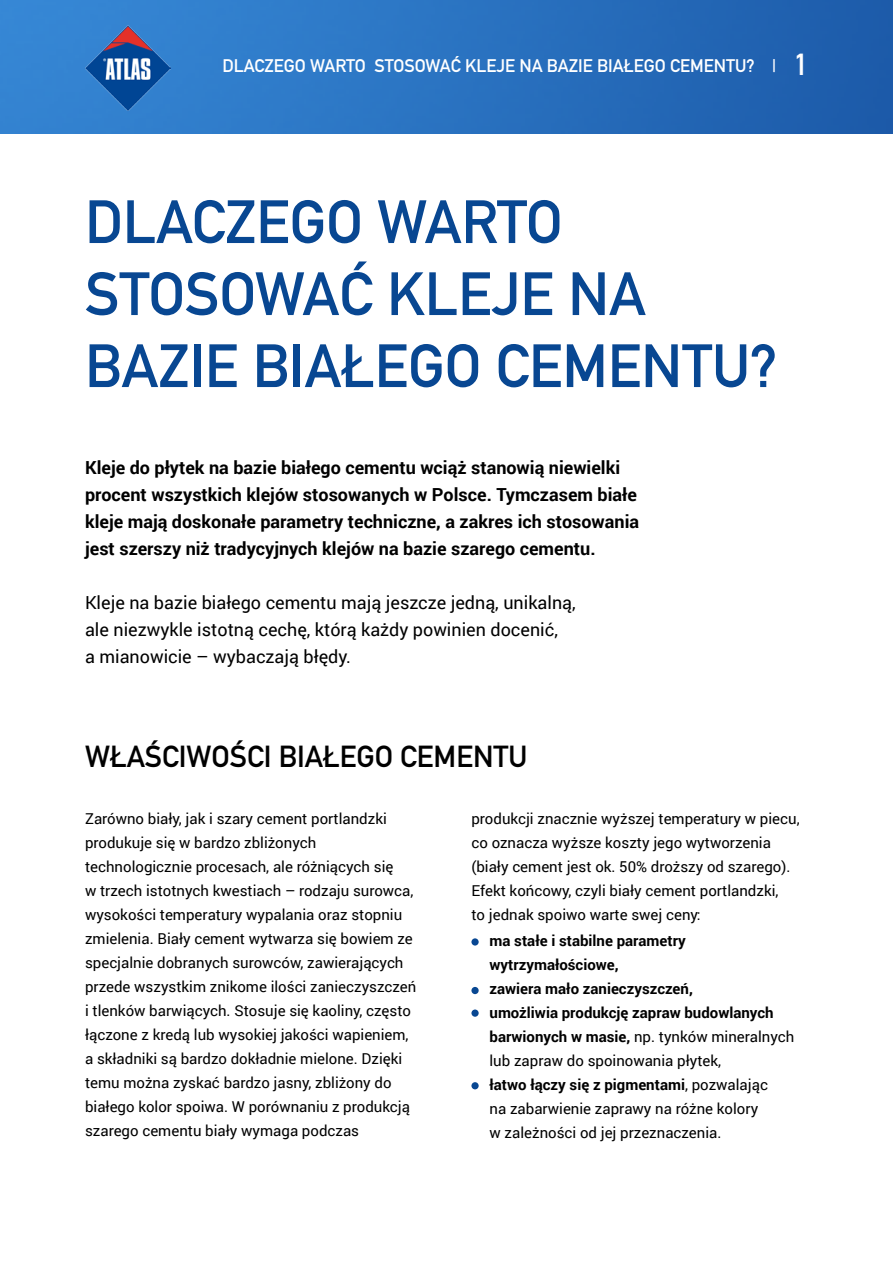
<style>
.page{position:relative;width:893px;height:1263px;background:#fff}
.page>*{position:absolute;margin:0;border:0;box-sizing:border-box;transform-origin:0 0}
.t1{font:700 60px/72px "DIN Alternate";color:#084792}
.t2{font:700 30px "DIN Alternate";color:#000}
.t3{font:700 30px "DIN Alternate";color:#fff}
.t4{font:700 18px/27px "Roboto";color:#000}
.t5{font:18px/27px "Roboto";color:#000}
.t6{font:700 18px "DIN Alternate";color:#fff}
.t7{font:15px/24px "Roboto";color:#000}
.t8{font:700 15px/24px "Roboto";color:#000}
.s1{font-weight:400}
</style>
<div class="page">
<img style="left:0;top:0;width:893px;height:133px">
<img style="left:85px;top:25px;width:85px;height:86px">
<div style="left:471px;top:938px;width:8px;height:7px;background:#084792;border-radius:50%"></div>
<div style="left:471px;top:987px;width:8px;height:7px;background:#084792;border-radius:50%"></div>
<div style="left:471px;top:1009px;width:8px;height:8px;background:#084792;border-radius:50%"></div>
<div style="left:471px;top:1082px;width:8px;height:7px;background:#084792;border-radius:50%"></div>
<p class="t6" style="left:223px;top:52px;width:555px">DLACZEGO WARTO STOSOWAĆ KLEJE NA BAZIE BIAŁEGO CEMENTU? |</p>
<h2 class="t3" style="left:794px;top:42px;width:16px">1</h2>
<h1 class="t1" style="left:85px;top:182px;width:694px">DLACZEGO WARTO<br>STOSOWAĆ KLEJE NA<br>BAZIE BIAŁEGO CEMENTU?</h1>
<p class="t4" style="left:85px;top:453px;width:556px">Kleje do płytek na bazie białego cementu wciąż stanowią niewielki procent wszystkich klejów stosowanych w Polsce. Tymczasem białe kleje mają doskonałe parametry techniczne, a zakres ich stosowania jest szerszy niż tradycyjnych klejów na bazie szarego cementu.</p>
<p class="t5" style="left:85px;top:588px;width:492px">Kleje na bazie białego cementu mają jeszcze jedną, unikalną, ale niezwykle istotną cechę, którą każdy powinien docenić,<br>a mianowicie – wybaczają błędy.</p>
<h2 class="t2" style="left:85px;top:733px;width:444px">WŁAŚCIWOŚCI BIAŁEGO CEMENTU</h2>
<p class="t7" style="left:85px;top:806px;width:333px">Zarówno biały, jak i szary cement portlandzki produkuje się w bardzo zbliżonych technologicznie procesach, ale różniących się<br>w trzech istotnych kwestiach – rodzaju surowca, wysokości temperatury wypalania oraz stopniu zmielenia. Biały cement wytwarza się bowiem ze specjalnie dobranych surowców, zawierających przede wszystkim znikome ilości zanieczyszczeń i tlenków barwiących. Stosuje się kaoliny, często łączone z kredą lub wysokiej jakości wapieniem, a składniki są bardzo dokładnie mielone. Dzięki temu można zyskać bardzo jasny, zbliżony do białego kolor spoiwa. W porównaniu z produkcją szarego cementu biały wymaga podczas</p>
<p class="t7" style="left:471px;top:806px;width:330px">produkcji znacznie wyższej temperatury w piecu, co oznacza wyższe koszty jego wytworzenia (biały cement jest ok. 50% droższy od szarego).<br>Efekt końcowy, czyli biały cement portlandzki,<br>to jednak spoiwo warte swej ceny:</p>
<p class="t8" style="left:489px;top:928px;width:306px">ma stałe i stabilne parametry wytrzymałościowe,<br>zawiera mało zanieczyszczeń,<br>umożliwia produkcję zapraw budowlanych barwionych w masie, <span class="s1">np. tynków mineralnych lub zapraw do spoinowania płytek,<br></span>łatwo łączy się z pigmentami<span class="s1">, pozwalając<br>na zabarwienie zaprawy na różne kolory<br>w zależności od jej przeznaczenia.</span></p>
</div>
